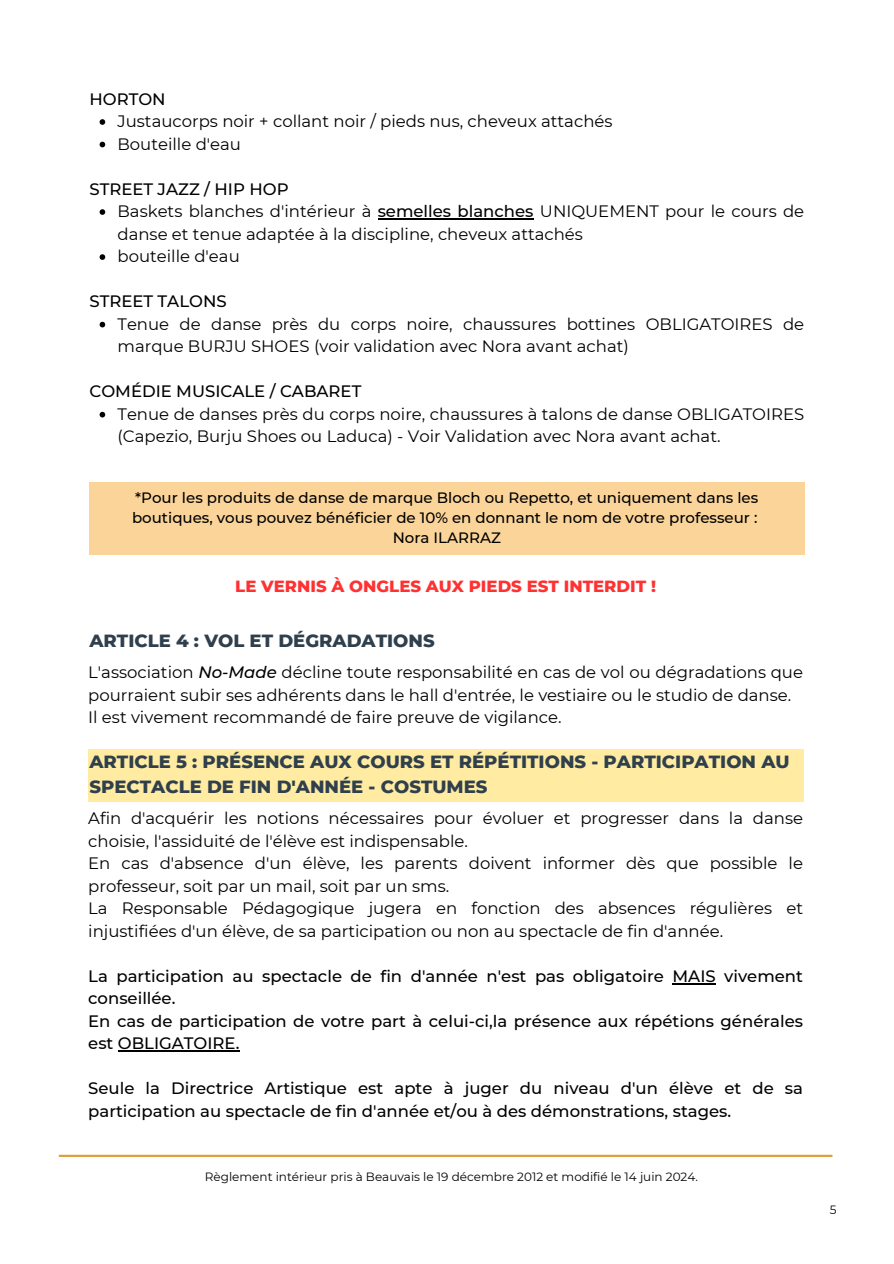
<style>
.page{position:relative;width:894px;height:1264px;background:#fff}
.page>*{position:absolute;margin:0;border:0;box-sizing:border-box;transform-origin:0 0}
.t1{font:800 18px/24.8px "Montserrat";color:#2f3f4c}
.t2{font:16.5px/22.5px "Montserrat";color:#000}
.t3{font:500 16.5px/22.5px "Montserrat";color:#000}
.t4{font:800 16.5px "Montserrat";color:#ff3131}
.t5{font:500 15px/20.2px "Montserrat";color:#000;text-align:center}
.t6{font:12px "Montserrat";color:#000}
.s1{font-weight:500}
.s2{font-weight:500;font-style:italic}
</style>
<div class="page">
<hr style="left:60px;top:1154px;width:771px;height:2px;background:#e0a03d">
<div style="left:89px;top:482px;width:715px;height:73px;background:#fad499"></div>
<svg style="left:100px;top:119px;width:5px;height:6px"></svg>
<svg style="left:100px;top:142px;width:5px;height:5px"></svg>
<svg style="left:100px;top:209px;width:5px;height:6px"></svg>
<hr style="left:377px;top:218px;width:156px;height:1px;background:#000">
<svg style="left:100px;top:254px;width:5px;height:6px"></svg>
<svg style="left:100px;top:322px;width:5px;height:5px"></svg>
<svg style="left:100px;top:412px;width:5px;height:5px"></svg>
<hr style="left:672px;top:983px;width:43px;height:1px;background:#000">
<hr style="left:118px;top:1050px;width:121px;height:1px;background:#000">
<div style="left:88px;top:749px;width:714px;height:52px;background:#ffeca2"></div>
<p class="t3" style="left:89px;top:87px;width:78px">HORTON</p>
<p class="t2" style="left:117px;top:110px;width:496px">Justaucorps noir + collant noir / pieds nus, cheveux attachés</p>
<h1 class="t2" style="left:117px;top:132px;width:125px">Bouteille d'eau</h1>
<p class="t3" style="left:89px;top:177px;width:200px">STREET JAZZ / HIP HOP</p>
<p class="t2" style="left:117px;top:200px;width:688px">Baskets blanches d'intérieur à <span class="s1">semelles blanches</span> UNIQUEMENT pour le cours de danse et tenue adaptée à la discipline, cheveux attachés</p>
<h1 class="t2" style="left:117px;top:245px;width:124px">bouteille d'eau</h1>
<p class="t3" style="left:89px;top:290px;width:139px">STREET TALONS</p>
<h1 class="t2" style="left:117px;top:312px;width:688px">Tenue de danse près du corps noire, chaussures bottines OBLIGATOIRES de marque BURJU SHOES (voir validation avec Nora avant achat)</h1>
<p class="t3" style="left:89px;top:380px;width:273px">COMÉDIE MUSICALE / CABARET</p>
<h4 class="t2" style="left:117px;top:402px;width:688px">Tenue de danses près du corps noire, chaussures à talons de danse OBLIGATOIRES (Capezio, Burju Shoes ou Laduca) - Voir Validation avec Nora avant achat.</h4>
<h1 class="t5" style="left:132px;top:487px;width:627px">*Pour les produits de danse de marque Bloch ou Repetto, et uniquement dans les boutiques, vous pouvez bénéficier de 10% en donnant le nom de votre professeur :<br>Nora ILARRAZ</h1>
<h1 class="t4" style="left:235px;top:576px;width:422px">LE VERNIS À ONGLES AUX PIEDS EST INTERDIT !</h1>
<h3 class="t1" style="left:89px;top:628px;width:346px">ARTICLE 4 : VOL ET DÉGRADATIONS</h3>
<h1 class="t2" style="left:88px;top:661px;width:716px">L'association <span class="s2">No-Made</span> décline toute responsabilité en cas de vol ou dégradations que pourraient subir ses adhérents dans le hall d'entrée, le vestiaire ou le studio de danse.<br>Il est vivement recommandé de faire preuve de vigilance.</h1>
<h2 class="t1" style="left:89px;top:749px;width:701px">ARTICLE 5 : PRÉSENCE AUX COURS ET RÉPÉTITIONS - PARTICIPATION AU<br>SPECTACLE DE FIN D'ANNÉE - COSTUMES</h2>
<h1 class="t2" style="left:88px;top:807px;width:716px">Afin d'acquérir les notions nécessaires pour évoluer et progresser dans la danse choisie, l'assiduité de l'élève est indispensable.<br>En cas d'absence d'un élève, les parents doivent informer dès que possible le professeur, soit par un mail, soit par un sms.<br>La Responsable Pédagogique jugera en fonction des absences régulières et injustifiées d'un élève, de sa participation ou non au spectacle de fin d'année.</h1>
<h3 class="t3" style="left:88px;top:964px;width:716px">La participation au spectacle de fin d'année n'est pas obligatoire MAIS vivement conseillée.<br>En cas de participation de votre part à celui-ci,la présence aux répétions générales est OBLIGATOIRE.</h3>
<h2 class="t3" style="left:88px;top:1077px;width:716px">Seule la Directrice Artistique est apte à juger du niveau d'un élève et de sa participation au spectacle de fin d'année et/ou à des démonstrations, stages.</h2>
<p class="t6" style="left:205px;top:1169px;width:494px">Règlement intérieur pris à Beauvais le 19 décembre 2012 et modifié le 14 juin 2024.</p>
<p class="t6" style="left:829px;top:1202px;width:8px">5</p>
</div>
